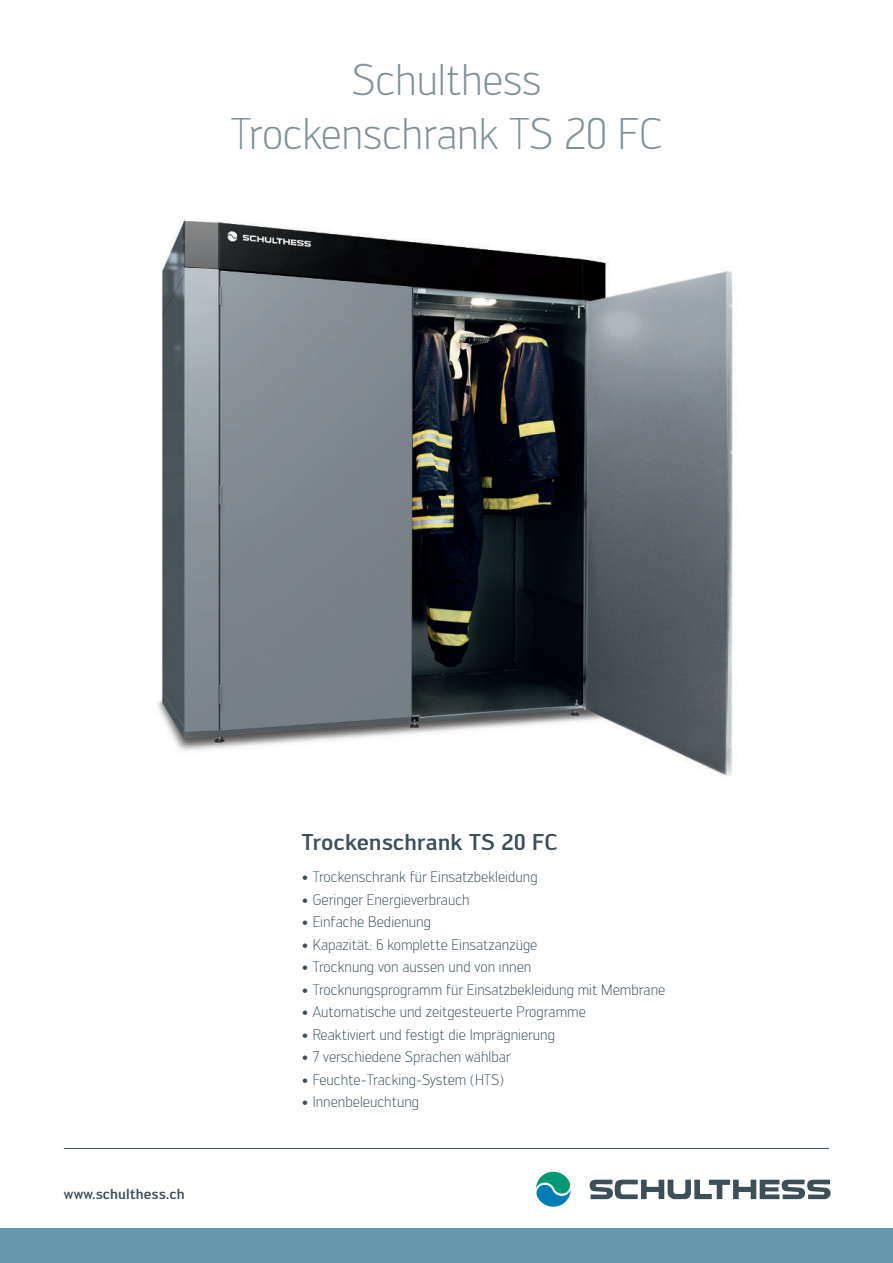
<style>
.page{position:relative;width:893px;height:1263px;background:#fff}
.page>*{position:absolute;margin:0;border:0;box-sizing:border-box;transform-origin:0 0}
.t1{font:300 43.5px/54px "Engel";letter-spacing:-.005em;color:#7f919a;text-align:center}
.t2{font:500 22.5px "Engel";color:#3d4f59}
.t3{font:300 15px "Engel";color:#3d4f59}
.t4{font:500 14.25px "Engel";color:#3d4f59}
</style>
<div class="page">
<div style="left:0;top:1229px;width:893px;height:34px;background:#6698b0"></div>
<img style="left:158px;top:220px;width:575px;height:556px">
<svg style="left:590px;top:1179px;width:241px;height:20px"></svg>
<svg style="left:536px;top:1171px;width:35px;height:36px"></svg>
<hr style="left:64px;top:1148px;width:765px;height:1px;background:#3d4f59">
<h1 class="t1" style="left:231px;top:57px;width:433px">Schulthess<br>Trockenschrank TS 20 FC</h1>
<p class="t4" style="left:64px;top:1189px;width:122px">www.schulthess.ch</p>
<h2 class="t2" style="left:302px;top:833px;width:257px">Trockenschrank TS 20 FC</h2>
<p class="t3" style="left:302px;top:871px;width:237px">• Trockenschrank für Einsatzbekleidung</p>
<p class="t3" style="left:302px;top:894px;width:169px">• Geringer Energieverbrauch</p>
<p class="t3" style="left:302px;top:916px;width:131px">• Einfache Bedienung</p>
<p class="t3" style="left:302px;top:939px;width:237px">• Kapazität: 6 komplette Einsatzanzüge</p>
<p class="t3" style="left:302px;top:961px;width:231px">• Trocknung von aussen und von innen</p>
<p class="t3" style="left:302px;top:984px;width:365px">• Trocknungsprogramm für Einsatzbekleidung mit Membrane</p>
<p class="t3" style="left:302px;top:1006px;width:286px">• Automatische und zeitgesteuerte Programme</p>
<p class="t3" style="left:302px;top:1029px;width:255px">• Reaktiviert und festigt die Imprägnierung</p>
<p class="t3" style="left:302px;top:1051px;width:210px">• 7 verschiedene Sprachen wählbar</p>
<p class="t3" style="left:302px;top:1074px;width:204px">• Feuchte-Tracking-System (HTS)</p>
<p class="t3" style="left:302px;top:1096px;width:119px">• Innenbeleuchtung</p>
</div>
